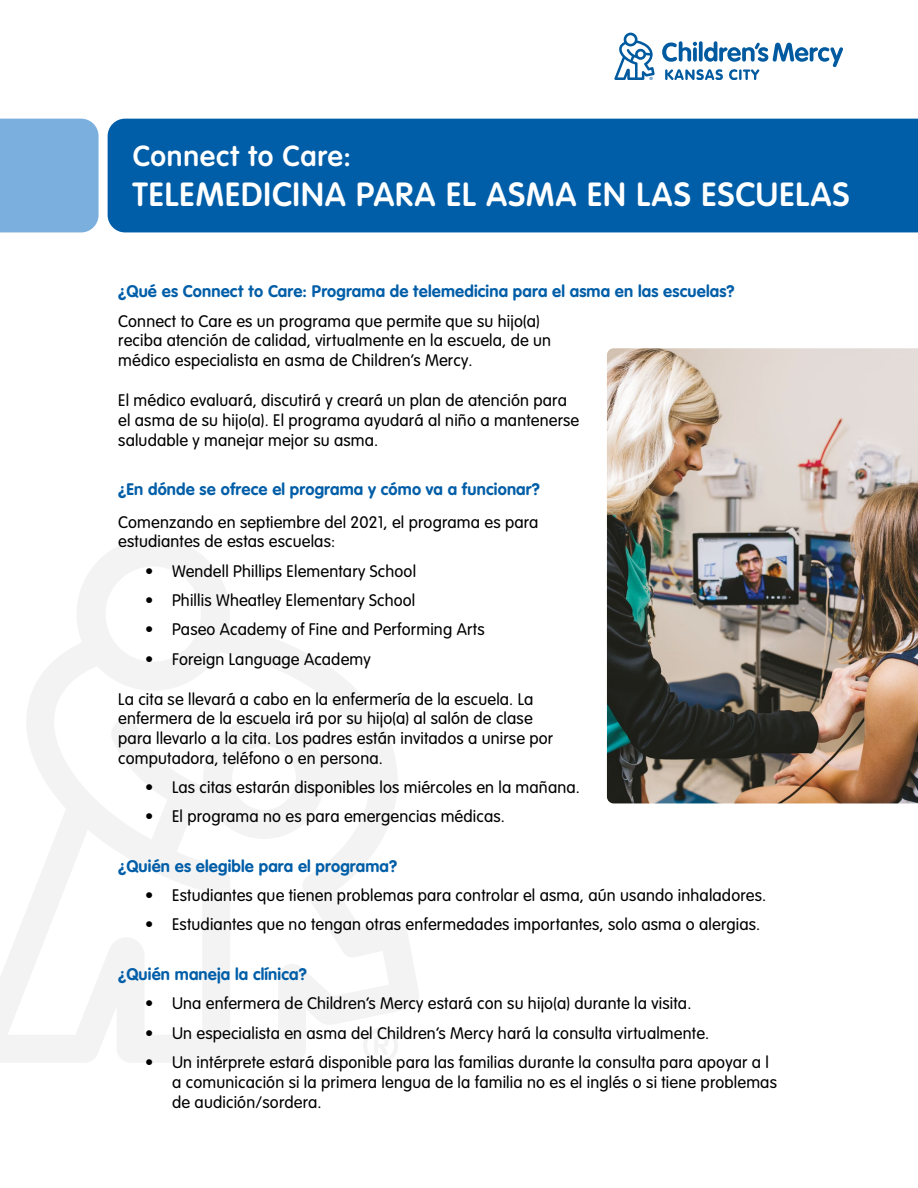
<style>
.page{position:relative;width:918px;height:1188px;background:#fff}
.page>*{position:absolute;margin:0;border:0;box-sizing:border-box;transform-origin:0 0}
.t1{font:600 33px "VAG Rounded Next";letter-spacing:.03em;color:#fff}
.t2{font:600 28.5px "VAG Rounded Next";letter-spacing:.03em;color:#fff}
.t3{font:16.5px/19.8px "VAG Rounded Next";letter-spacing:.01em;color:#000}
.t4{font:700 16.5px "VAG Rounded Next";letter-spacing:.01em;color:#005ea8}
</style>
<div class="page">
<svg style="left:0;top:538px;width:419px;height:525px"></svg>
<div style="left:108px;top:119px;width:810px;height:113px;background:#005ea8"></div>
<div style="left:0;top:119px;width:99px;height:113px;background:#7aafde"></div>
<svg style="left:614px;top:33px;width:41px;height:47px"></svg>
<svg style="left:662px;top:41px;width:181px;height:39px"></svg>
<img style="left:607px;top:348px;width:311px;height:455px">
<h2 class="t2" style="left:133px;top:138px;width:220px">Connect to Care:</h2>
<h1 class="t1" style="left:133px;top:174px;width:718px">TELEMEDICINA PARA EL ASMA EN LAS ESCUELAS</h1>
<p class="t4" style="left:118px;top:281px;width:618px">¿Qué es Connect to Care: Programa de telemedicina para el asma en las escuelas?</p>
<p class="t3" style="left:118px;top:311px;width:434px">Connect to Care es un programa que permite que su hijo(a) reciba atención de calidad, virtualmente en la escuela, de un médico especialista en asma de Children’s Mercy.</p>
<p class="t3" style="left:118px;top:391px;width:463px">El médico evaluará, discutirá y creará un plan de atención para el asma de su hijo(a). El programa ayudará al niño a mantenerse saludable y manejar mejor su asma.</p>
<p class="t4" style="left:118px;top:479px;width:423px">¿En dónde se ofrece el programa y cómo va a funcionar?</p>
<p class="t3" style="left:118px;top:512px;width:422px">Comenzando en septiembre del 2021, el programa es para estudiantes de estas escuelas:</p>
<p class="t3" style="left:145px;top:562px;width:272px">• Wendell Phillips Elementary School</p>
<p class="t3" style="left:145px;top:591px;width:272px">• Phillis Wheatley Elementary School</p>
<p class="t3" style="left:145px;top:620px;width:341px">• Paseo Academy of Fine and Performing Arts</p>
<p class="t3" style="left:145px;top:649px;width:227px">• Foreign Language Academy</p>
<p class="t3" style="left:118px;top:689px;width:437px">La cita se llevará a cabo en la enfermería de la escuela. La enfermera de la escuela irá por su hijo(a) al salón de clase para llevarlo a la cita. Los padres están invitados a unirse por computadora, teléfono o en persona.</p>
<p class="t3" style="left:145px;top:778px;width:436px">• Las citas estarán disponibles los miércoles en la mañana.</p>
<p class="t3" style="left:145px;top:807px;width:361px">• El programa no es para emergencias médicas.</p>
<p class="t4" style="left:118px;top:855px;width:280px">¿Quién es elegible para el programa?</p>
<p class="t3" style="left:145px;top:886px;width:623px">• Estudiantes que tienen problemas para controlar el asma, aún usando inhaladores.</p>
<p class="t3" style="left:145px;top:915px;width:617px">• Estudiantes que no tengan otras enfermedades importantes, solo asma o alergias.</p>
<p class="t4" style="left:118px;top:963px;width:190px">¿Quién maneja la clínica?</p>
<p class="t3" style="left:145px;top:994px;width:548px">• Una enfermera de Children’s Mercy estará con su hijo(a) durante la visita.</p>
<p class="t3" style="left:145px;top:1023px;width:566px">• Un especialista en asma del Children’s Mercy hará la consulta virtualmente.</p>
<p class="t3" style="left:172px;top:1052px;width:606px;line-height:20.2px;text-indent:-27px">• Un intérprete estará disponible para las familias durante la consulta para apoyar a l a comunicación si la primera lengua de la familia no es el inglés o si tiene problemas de audición/sordera.</p>
</div>
